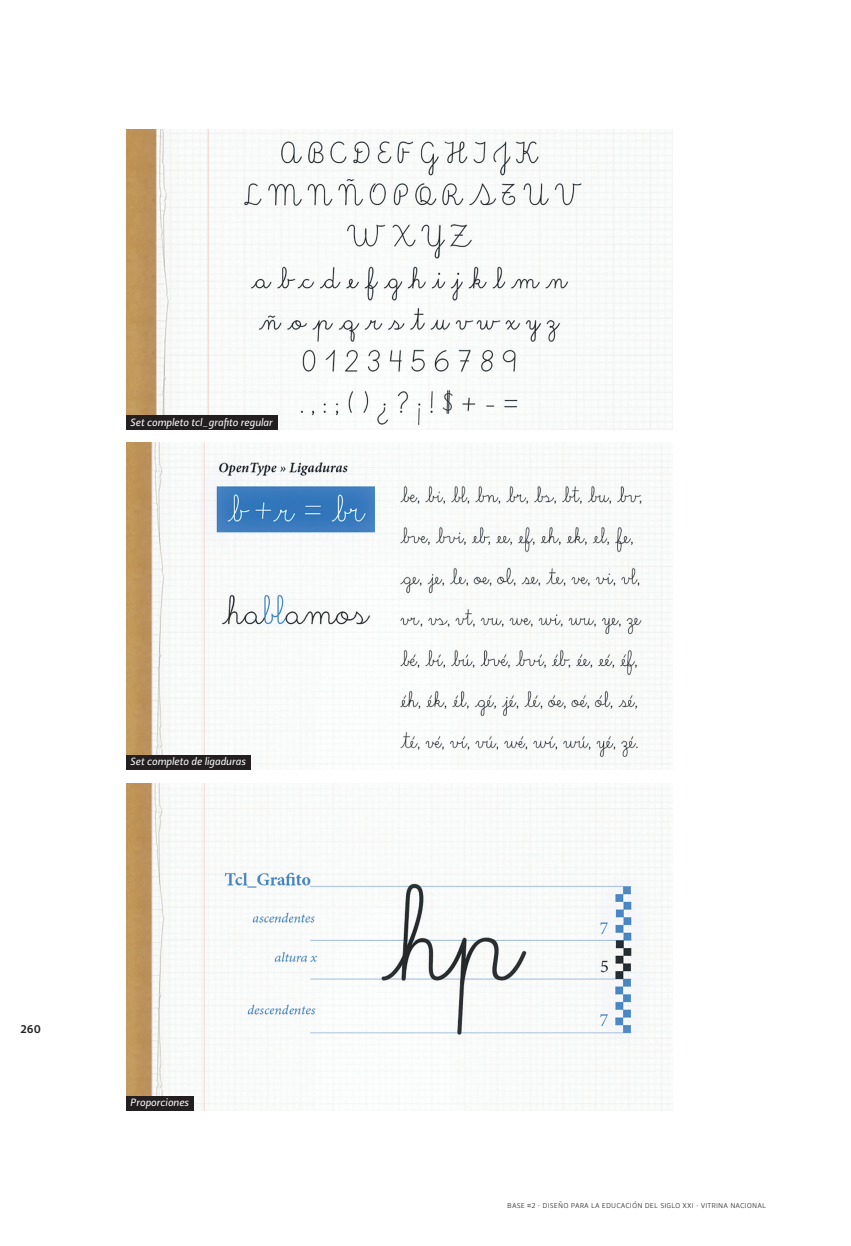
<style>
.page{position:relative;width:851px;height:1246px;background:#fff}
.page>*{position:absolute;margin:0;border:0;box-sizing:border-box;transform-origin:0 0}
.t1{font:12px "Leitura Sans Grot 3";color:#231f20}
.t2{font:10.5px "Leitura Sans Italic 2";letter-spacing:.005em;color:#fff}
.t3{font:9px "Leitura Sans Grot 1";letter-spacing:.01em;color:#231f20}
</style>
<div class="page">
<img style="left:126px;top:129px;width:546px;height:300px">
<img style="left:126px;top:443px;width:546px;height:327px">
<img style="left:126px;top:783px;width:546px;height:327px">
<div style="left:126px;top:1096px;width:67px;height:14px;background:#231f20"></div>
<div style="left:126px;top:415px;width:152px;height:14px;background:#231f20"></div>
<div style="left:126px;top:756px;width:125px;height:14px;background:#231f20"></div>
<p class="t2" style="left:130px;top:416px;width:144px">Set completo tcl_grafito regular</p>
<p class="t2" style="left:130px;top:755px;width:117px">Set completo de ligaduras</p>
<p class="t1" style="left:20px;top:1022px;width:22px">260</p>
<p class="t2" style="left:130px;top:1096px;width:60px">Proporciones</p>
<p class="t3" style="left:507px;top:1200px;width:260px">base #2 · diseño para la educación del siglo xxi · vitrina nacional</p>
</div>
